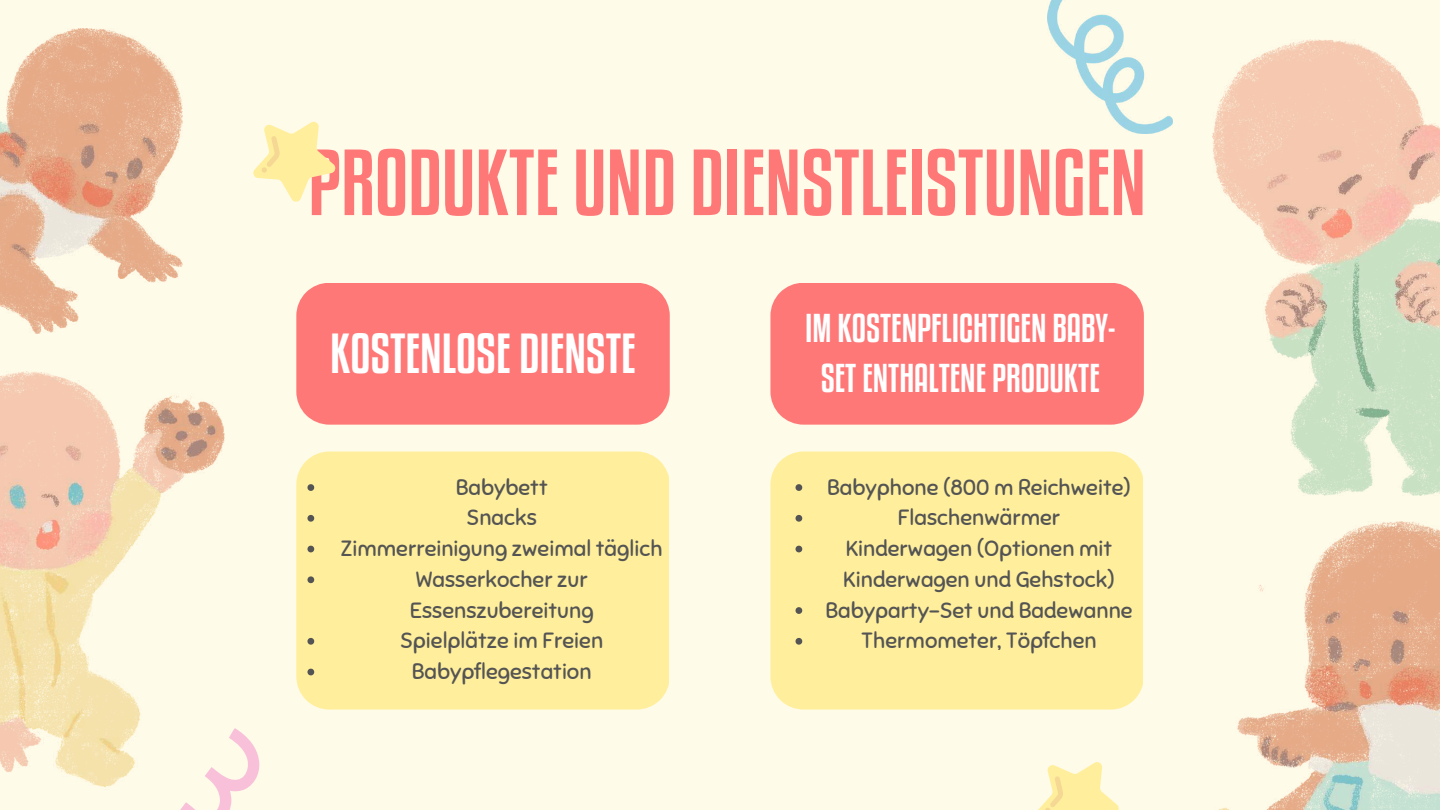
<style>
.page{position:relative;width:1440px;height:810px;background:#fffbe9}
.page>*{position:absolute;margin:0;border:0;box-sizing:border-box;transform-origin:0 0}
.t1{font:83px "Kenyan Coffee Rg";color:#ff7878}
.t2{font:50px "Kenyan Coffee Rg";color:#fff}
.t3{font:35.7px/49.5px "Kenyan Coffee Rg";color:#fff;text-align:center}
.t4{font:22px/30.8px "Sniglet";color:#545454;text-align:center}
</style>
<div class="page">
<div style="left:296px;top:283px;width:374px;height:142px;background:#ff7878"></div>
<div style="left:296px;top:452px;width:373px;height:258px;background:#ffef9c"></div>
<div style="left:770px;top:283px;width:374px;height:142px;background:#ff7878"></div>
<div style="left:770px;top:452px;width:373px;height:258px;background:#ffef9c"></div>
<img style="left:0;top:372px;width:224px;height:415px">
<img style="left:1213px;top:39px;width:227px;height:457px">
<img style="left:1219px;top:522px;width:221px;height:288px">
<img style="left:0;top:29px;width:183px;height:304px">
<svg style="left:307px;top:484px;width:7px;height:7px"></svg>
<svg style="left:307px;top:515px;width:7px;height:7px"></svg>
<svg style="left:307px;top:546px;width:7px;height:6px"></svg>
<svg style="left:307px;top:576px;width:7px;height:7px"></svg>
<svg style="left:307px;top:638px;width:7px;height:7px"></svg>
<svg style="left:307px;top:669px;width:7px;height:6px"></svg>
<svg style="left:796px;top:484px;width:6px;height:7px"></svg>
<svg style="left:796px;top:515px;width:6px;height:7px"></svg>
<svg style="left:796px;top:546px;width:6px;height:6px"></svg>
<svg style="left:796px;top:607px;width:6px;height:7px"></svg>
<svg style="left:796px;top:638px;width:6px;height:7px"></svg>
<svg style="left:253px;top:121px;width:83px;height:81px"></svg>
<img style="left:1048px;top:0;width:125px;height:134px">
<svg style="left:111px;top:726px;width:149px;height:84px"></svg>
<svg style="left:1038px;top:762px;width:81px;height:48px"></svg>
<h1 class="t1" style="left:308px;top:132px;width:839px">PRODUKTE UND DIENSTLEISTUNGEN</h1>
<h2 class="t2" style="left:330px;top:323px;width:307px">KOSTENLOSE DIENSTE</h2>
<h3 class="t3" style="left:805px;top:304px;width:312px">IM KOSTENPFLICHTIGEN BABY-<br>SET ENTHALTENE PRODUKTE</h3>
<p class="t4" style="left:341px;top:472px;width:323px">Babybett<br>Snacks<br>Zimmerreinigung zweimal täglich<br>Wasserkocher zur<br>Essenszubereitung<br>Spielplätze im Freien<br>Babypflegestation</p>
<p class="t4" style="left:825px;top:472px;width:309px">Babyphone (800 m Reichweite)<br>Flaschenwärmer<br>Kinderwagen (Optionen mit<br>Kinderwagen und Gehstock)<br>Babyparty-Set und Badewanne<br>Thermometer, Töpfchen</p>
</div>
